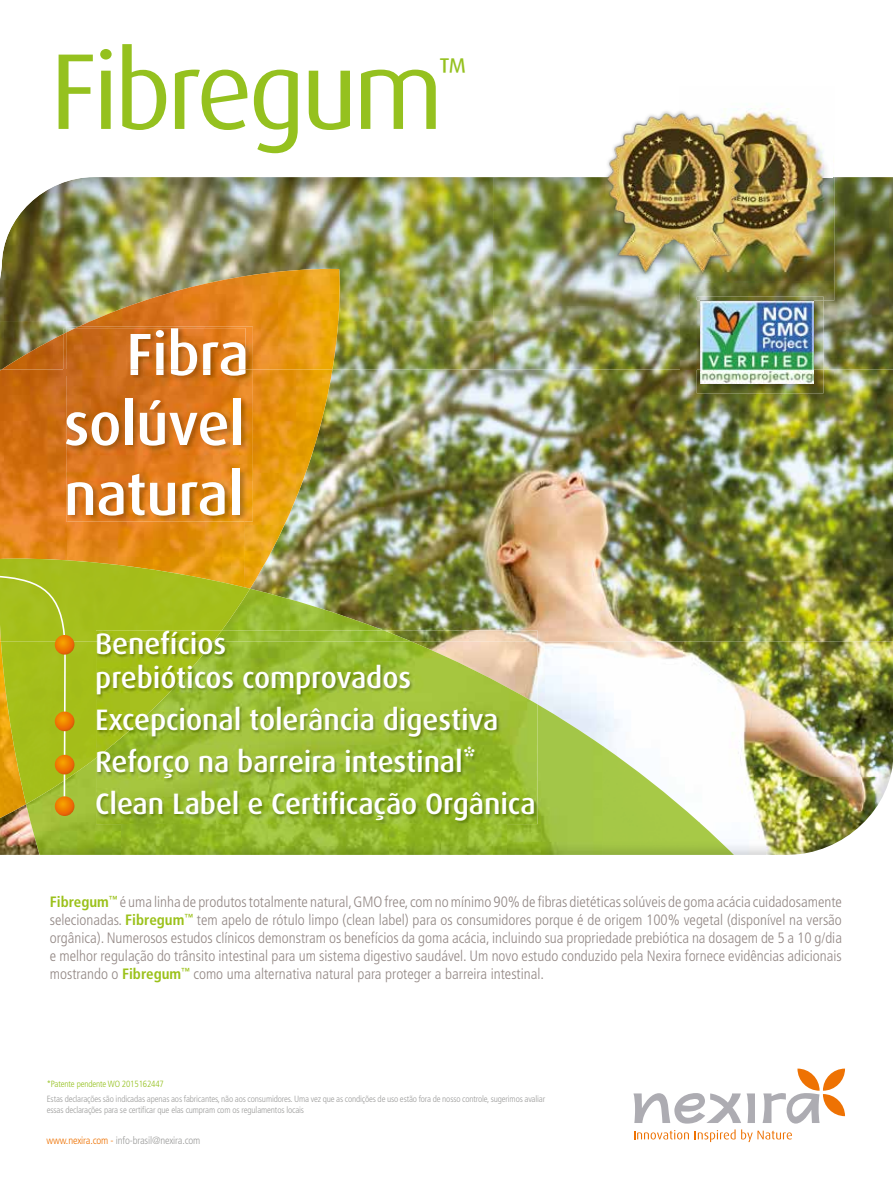
<style>
.page{position:relative;width:893px;height:1191px;background:#fff}
.page>*{position:absolute;margin:0;border:0;box-sizing:border-box;transform-origin:0 0}
.t1{font:108px "Dax OT";letter-spacing:-.04em;color:#95c11f}
.t2{font:500 59.7px/69.9px "Dax OT";letter-spacing:-.01em;color:#fff;text-align:justify}
.t3{font:35.85px "Dax OT";color:#95c11f}
.t4{font:500 29.55px/42px "Dax OT";letter-spacing:-.005em;color:#fff}
.t5{font:300 condensed 15px/18px "Frutiger LT Std";color:#948986;text-align:justify}
.t6{font:300 condensed 10.5px "Frutiger LT Std";letter-spacing:-.015em;color:#9d9d9c}
.t7{font:300 condensed 9px/10.8px "Frutiger LT Std";letter-spacing:-.015em;color:#9d9d9c}
.t8{font:300 condensed 9px "Frutiger LT Std";letter-spacing:-.015em;color:#95c11f}
.s1{font-weight:700;color:#9bc11a}
.s2{color:#ee7203}
</style>
<div class="page">
<img style="left:272px;top:369px;width:621px;height:272px">
<img style="left:0;top:369px;width:67px;height:189px">
<img style="left:245px;top:369px;width:87px;height:182px">
<img style="left:67px;top:521px;width:178px;height:37px">
<img style="left:244px;top:550px;width:28px;height:38px">
<svg style="left:64px;top:369px;width:2px;height:7px"></svg>
<img style="left:66px;top:369px;width:187px;height:152px">
<img style="left:66px;top:369px;width:180px;height:7px">
<img style="left:250px;top:588px;width:134px;height:42px">
<img style="left:0;top:558px;width:250px;height:83px">
<img style="left:537px;top:641px;width:356px;height:13px">
<svg style="left:0;top:654px;width:893px;height:489px"></svg>
<img style="left:494px;top:352px;width:186px;height:17px">
<img style="left:823px;top:352px;width:70px;height:17px">
<img style="left:680px;top:352px;width:17px;height:17px">
<img style="left:342px;top:352px;width:152px;height:17px">
<img style="left:2px;top:352px;width:340px;height:17px">
<img style="left:64px;top:352px;width:2px;height:17px">
<img style="left:66px;top:352px;width:180px;height:17px">
<img style="left:0;top:177px;width:893px;height:175px">
<svg style="left:633px;top:1093px;width:108px;height:30px"></svg>
<svg style="left:747px;top:1093px;width:8px;height:30px"></svg>
<svg style="left:762px;top:1068px;width:83px;height:55px"></svg>
<svg style="left:634px;top:1130px;width:55px;height:9px"></svg>
<svg style="left:695px;top:1129px;width:97px;height:13px"></svg>
<img style="left:697px;top:300px;width:126px;height:93px">
<img style="left:701px;top:301px;width:112px;height:82px">
<img style="left:412px;top:630px;width:125px;height:11px">
<img style="left:222px;top:630px;width:190px;height:11px">
<img style="left:96px;top:630px;width:126px;height:11px">
<img style="left:96px;top:641px;width:441px;height:183px">
<img style="left:96px;top:641px;width:117px;height:117px">
<svg style="left:0;top:575px;width:67px;height:232px;background:#afbb1f"></svg>
<svg style="left:55px;top:796px;width:19px;height:20px"></svg>
<svg style="left:55px;top:711px;width:19px;height:20px"></svg>
<svg style="left:55px;top:635px;width:19px;height:19px"></svg>
<svg style="left:55px;top:755px;width:19px;height:19px"></svg>
<img style="left:680px;top:104px;width:154px;height:196px">
<img style="left:701px;top:300px;width:112px;height:1px">
<img style="left:755px;top:108px;width:78px;height:174px">
<img style="left:593px;top:104px;width:162px;height:181px">
<h1 class="t1" style="left:50px;top:23px;width:395px">Fibregum</h1>
<h3 class="t3" style="left:439px;top:48px;width:29px">™</h3>
<h2 class="t2" style="left:64px;top:320px;width:187px;text-indent:63px">Fibra solúvel natural</h2>
<h3 class="t4" style="left:95px;top:627px;width:317px;line-height:33.6px">Benefícios<br>prebióticos comprovados</h3>
<h3 class="t4" style="left:95px;top:699px;width:442px">Excepcional tolerância digestiva<br>Reforço na barreira intestinal*<br>Clean Label e Certificação Orgânica</h3>
<p class="t5" style="left:50px;top:893px;width:794px"><span class="s1">Fibregum</span><sup>™</sup> é uma linha de produtos totalmente natural, GMO free, com no mínimo 90% de fibras dietéticas solúveis de goma acácia cuidadosamente selecionadas. <span class="s1">Fibregum</span><sup>™</sup> tem apelo de rótulo limpo (clean label) para os consumidores porque é de origem 100% vegetal (disponível na versão orgânica). Numerosos estudos clínicos demonstram os benefícios da goma acácia, incluindo sua propriedade prebiótica na dosagem de 5 a 10 g/dia e melhor regulação do trânsito intestinal para um sistema digestivo saudável. Um novo estudo conduzido pela Nexira fornece evidências adicionais mostrando o <span class="s1">Fibregum</span><sup>™</sup> como uma alternativa natural para proteger a barreira intestinal.</p>
<p class="t8" style="left:47px;top:1079px;width:119px">*Patente pendente WO 2015162447</p>
<p class="t7" style="left:47px;top:1094px;width:500px">Estas declarações são indicadas apenas aos fabricantes, não aos consumidores. Uma vez que as condições de uso estão fora de nosso controle, sugerimos avaliar essas declarações para se certificar que elas cumpram com os regulamentos locais</p>
<p class="t6" style="left:47px;top:1134px;width:155px"><span class="s2">www.nexira.com -</span> info-brasil@nexira.com</p>
</div>
